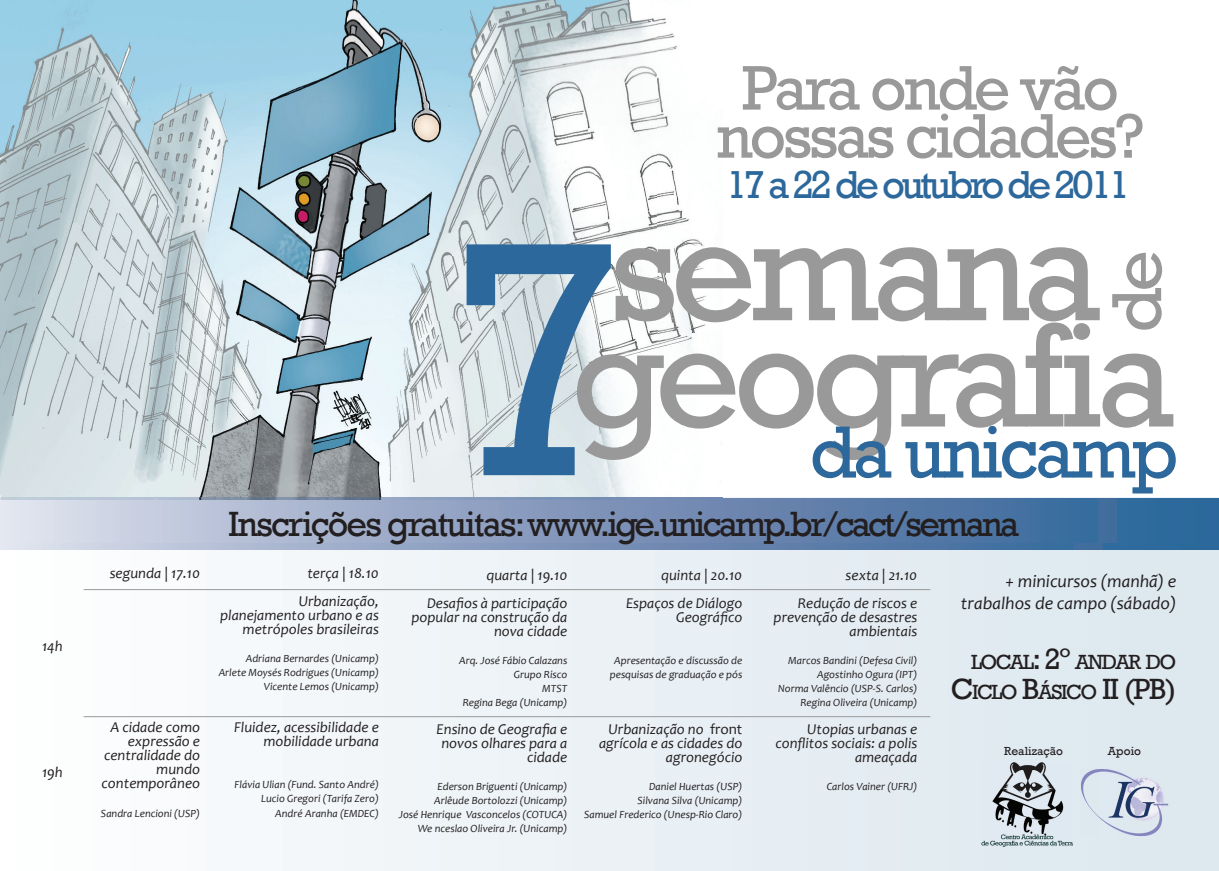
<style>
.page{position:relative;width:1219px;height:871px;background:#fff}
.page>*{position:absolute;margin:0;border:0;box-sizing:border-box;transform-origin:0 0}
.t1{font:340px "Rockwell";color:#2c689b}
.t2{font:150px/106.2px "Rockwell";letter-spacing:-.05em;color:#999}
.t3{font:75px "Rockwell";letter-spacing:-.05em;color:#2c689b}
.t4{font:72px "Rockwell";color:#999}
.t5{font:64px/48px "Rockwell";letter-spacing:-.05em;color:#999;text-align:center}
.t6{font:40px "Rockwell";letter-spacing:-.09em;color:#2c689b}
.t7{font:36px "Rockwell";letter-spacing:-.075em;color:#231f20}
.t8{font:21px/30px "Rockwell";letter-spacing:-.07em;color:#231f20;text-align:right}
.t9{font:italic 18px/21.6px "Candara";color:#231f20;text-align:right}
.t10{font:italic 15px/14px "Candara";color:#231f20;text-align:right}
.t11{font:12px "Rockwell";color:#231f20}
.t12{font:italic 11px/14px "Candara";color:#231f20;text-align:right}
.s1{font-style:normal}
.s2{font-size:30px}
</style>
<div class="page">
<svg style="left:0;top:549px;width:1219px;height:321px"></svg>
<img style="left:0;top:0;width:657px;height:320px">
<img style="left:657px;top:18px;width:64px;height:464px">
<img style="left:0;top:320px;width:591px;height:177px">
<img style="left:591px;top:320px;width:67px;height:177px">
<svg style="left:0;top:497px;width:1219px;height:46px;background:#8099bc"></svg>
<img style="left:0;top:543px;width:1219px;height:6px">
<img style="left:0;top:497px;width:723px;height:2px">
<img style="left:712px;top:60px;width:9px;height:104px">
<img style="left:981px;top:762px;width:91px;height:83px">
<img style="left:1080px;top:768px;width:89px;height:67px">
<hr style="left:84px;top:716px;width:846px;height:1px;background:#9a9a9a">
<hr style="left:84px;top:589px;width:846px;height:1px;background:#9a9a9a">
<h3 class="t10" style="left:42px;top:639px;width:22px">14h</h3>
<h3 class="t10" style="left:42px;top:765px;width:22px">19h</h3>
<h3 class="t10" style="left:110px;top:566px;width:92px">segunda | 17.10</h3>
<h3 class="t10" style="left:102px;top:720px;width:100px">A cidade como expressão e centralidade do mundo contemporâneo</h3>
<p class="t12" style="left:101px;top:805px;width:101px">Sandra Lencioni (USP)</p>
<h3 class="t5" style="left:716px;top:65px;width:430px">Para onde vão nossas cidades?</h3>
<h3 class="t6" style="left:726px;top:162px;width:406px">17 a 22 de outubro de 2011</h3>
<h1 class="t1" style="left:446px;top:164px;width:186px">7</h1>
<h2 class="t2" style="left:572px;top:219px;width:605px">semana geografia</h2>
<h3 class="t4" style="left:1095px;top:333px;width:84px;rotate:-90deg">de</h3>
<h3 class="t3" style="left:809px;top:409px;width:371px">da unicamp</h3>
<h3 class="t7" style="left:228px;top:503px;width:792px">Inscrições gratuitas:www.ige.unicamp.br/cact/semana</h3>
<h3 class="t10" style="left:299px;top:559px;width:82px;line-height:28px;text-align:center">terça | 18.10<br>Urbanização,</h3>
<h3 class="t10" style="left:220px;top:608px;width:160px">planejamento urbano e as metrópoles brasileiras</h3>
<p class="t12" style="left:219px;top:651px;width:162px">Adriana Bernardes (Unicamp)<br>Arlete Moysés Rodrigues (Unicamp)<br>Vicente Lemos (Unicamp)</p>
<h3 class="t10" style="left:234px;top:720px;width:146px">Fluidez, acessibilidade e mobilidade urbana</h3>
<p class="t12" style="left:235px;top:777px;width:146px">Flávia Ulian (Fund. Santo André)<br>Lucio Gregori (Tarifa Zero)<br>André Aranha (EMDEC)</p>
<h3 class="t10" style="left:427px;top:560px;width:142px;line-height:28px">quarta | 19.10<br>Desafios à participação</h3>
<h3 class="t10" style="left:411px;top:609px;width:157px">popular na construção da nova cidade</h3>
<p class="t12" style="left:459px;top:653px;width:110px">Arq. José Fábio Calazans<br>Grupo Risco<br>MTST<br>Regina Bega (Unicamp)</p>
<h3 class="t10" style="left:437px;top:721px;width:132px">Ensino de Geografia e novos olhares para a cidade</h3>
<p class="t12" style="left:399px;top:779px;width:170px">Ederson Briguenti (Unicamp)<br>Arlêude Bortolozzi (Unicamp)<br>José Henrique Vasconcelos (COTUCA)<br>We nceslao Oliveira Jr. (Unicamp)</p>
<h3 class="t10" style="left:626px;top:560px;width:118px;line-height:28px">quinta | 20.10<br>Espaços de Diálogo</h3>
<h3 class="t10" style="left:676px;top:609px;width:68px">Geográfico</h3>
<p class="t12" style="left:610px;top:652px;width:134px;text-align:center">Apresentação e discussão de pesquisas de graduação e pós</p>
<h3 class="t10" style="left:599px;top:721px;width:145px">Urbanização no <span class="s1">front </span>agrícola e as cidades do agronegócio</h3>
<p class="t12" style="left:584px;top:778px;width:160px">Daniel Huertas (USP)<br>Silvana Silva (Unicamp)<br>Samuel Frederico (Unesp-Rio Claro)</p>
<h3 class="t10" style="left:798px;top:560px;width:121px;line-height:28px">sexta | 21.10<br>Redução de riscos e</h3>
<h3 class="t10" style="left:774px;top:609px;width:145px">prevenção de desastres ambientais</h3>
<p class="t12" style="left:778px;top:652px;width:141px">Marcos Bandini (Defesa Civil)<br>Agostinho Ogura (IPT)<br>Norma Valêncio (USP-S. Carlos)<br>Regina Oliveira (Unicamp)</p>
<h3 class="t10" style="left:775px;top:721px;width:143px">Utopias urbanas e conflitos sociais: a polis ameaçada</h3>
<p class="t12" style="left:827px;top:778px;width:92px">Carlos Vainer (UFRJ)</p>
<h3 class="t9" style="left:961px;top:570px;width:217px">+ minicursos (manhã) e trabalhos de campo (sábado)</h3>
<h3 class="t8" style="left:951px;top:647px;width:227px">LOCAL<span class="s2">: 2º</span> ANDAR DO<br><span class="s2">C</span>ICLO <span class="s2">B</span>ÁSICO <span class="s2">II (PB)</span></h3>
<p class="t11" style="left:1004px;top:743px;width:60px">Realização</p>
<p class="t11" style="left:1108px;top:743px;width:35px">Apoio</p>
</div>
